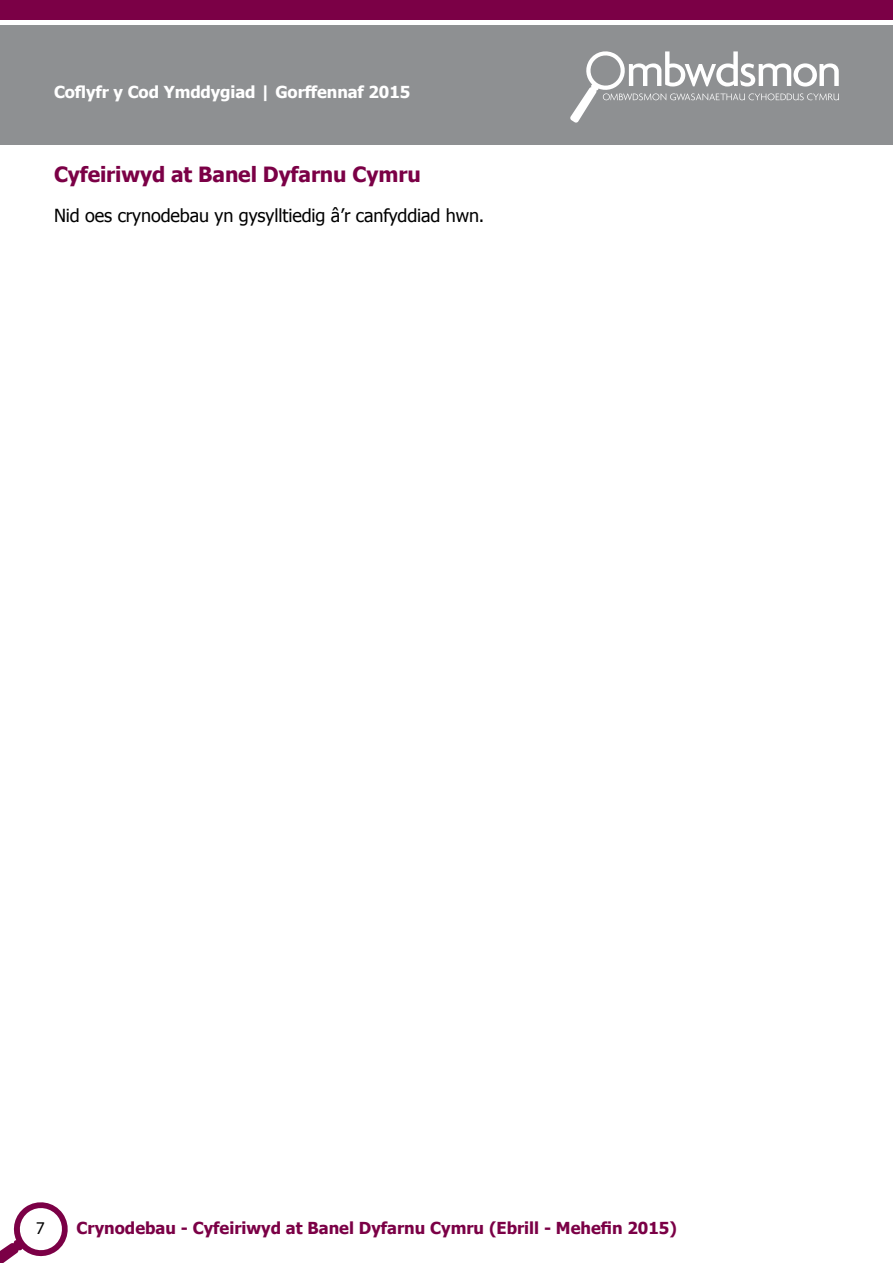
<style>
.page{position:relative;width:893px;height:1263px;background:#fff}
.page>*{position:absolute;margin:0;border:0;box-sizing:border-box;transform-origin:0 0}
.t1{font:700 21px "Tahoma";letter-spacing:-.005em;color:#7b0046}
.t2{font:18px "Tahoma";letter-spacing:-.005em;color:#000}
.t3{font:18px "Myriad Pro";color:#000}
.t4{font:700 16.5px "Tahoma";color:#7b0046}
.t5{font:700 16.5px "Tahoma";letter-spacing:-.005em;color:#fff}
</style>
<div class="page">
<div style="left:0;top:26px;width:893px;height:119px;background:#8e9092"></div>
<div style="left:0;top:0;width:893px;height:20px;background:#7b0046"></div>
<svg style="left:570px;top:51px;width:269px;height:72px"></svg>
<svg style="left:0;top:1202px;width:68px;height:61px"></svg>
<p class="t5" style="left:54px;top:80px;width:358px">Coflyfr y Cod Ymddygiad | Gorffennaf 2015</p>
<p class="t1" style="left:54px;top:160px;width:368px">Cyfeiriwyd at Banel Dyfarnu Cymru</p>
<p class="t2" style="left:54px;top:204px;width:432px">Nid oes crynodebau yn gysylltiedig â’r canfyddiad hwn.</p>
<p class="t3" style="left:36px;top:1217px;width:11px">7</p>
<p class="t4" style="left:77px;top:1216px;width:602px">Crynodebau - Cyfeiriwyd at Banel Dyfarnu Cymru (Ebrill - Mehefin 2015)</p>
</div>
